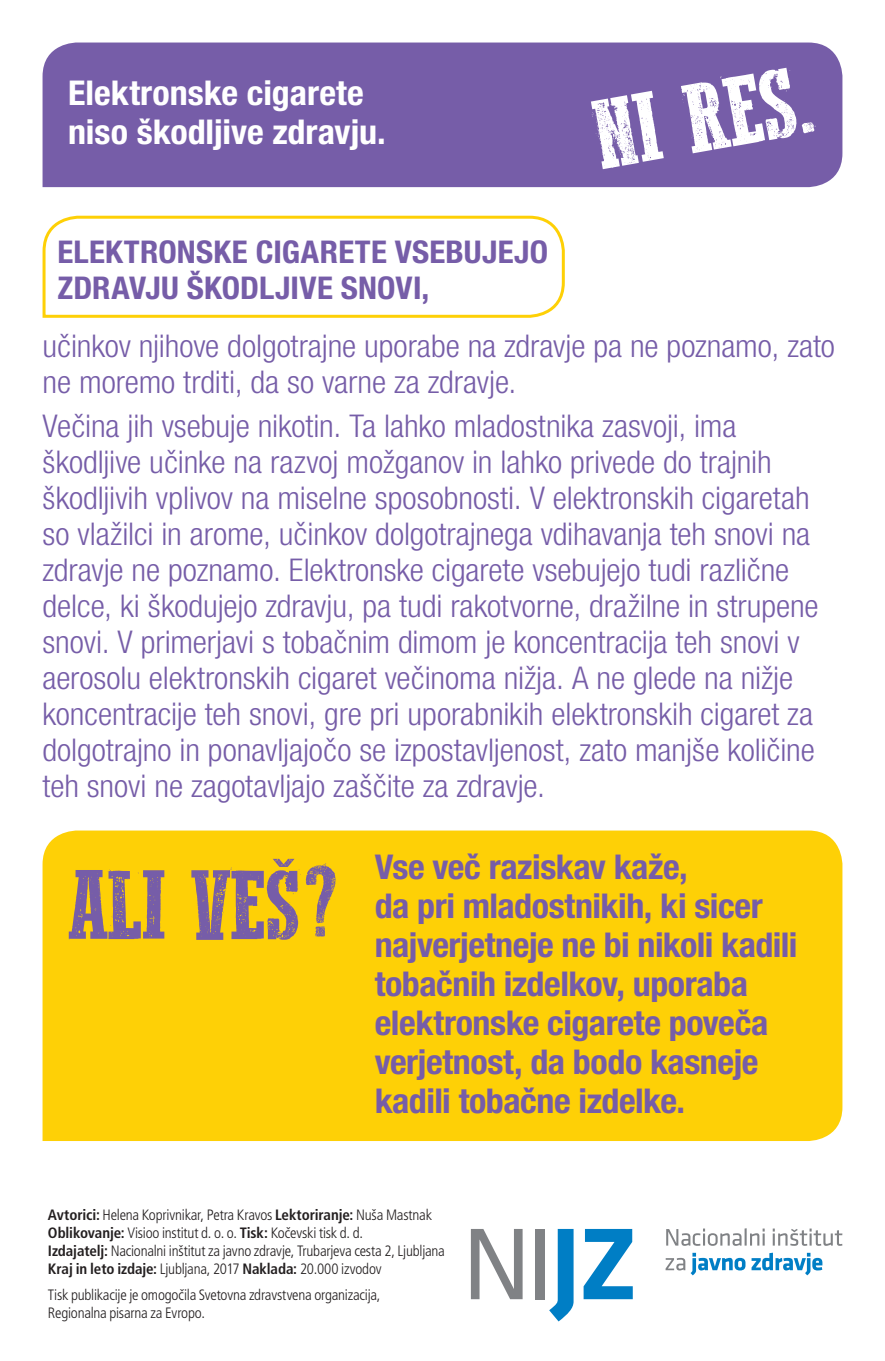
<style>
.page{position:relative;width:885px;height:1361px;background:#fff}
.page>*{position:absolute;margin:0;border:0;box-sizing:border-box;transform-origin:0 0}
.t1{font:102px "Western Bang Bang";letter-spacing:-.015em;color:#765da8}
.t2{font:102px "Western Bang Bang";color:#fff}
.t3{font:700 condensed 34.2px/39px "Helvetica Neue LT Pro";letter-spacing:-.015em;color:#765da8;scale:1.05 1}
.t4{font:700 condensed 34.2px/39px "Helvetica Neue LT Pro";color:#fff;scale:1.05 1}
.t5{font:300 condensed 31.2px/36px "Helvetica Neue LT Pro";letter-spacing:-.005em;color:#765da8;scale:1.05 1}
.t6{font:700 condensed 31.2px/36px "Helvetica Neue LT Pro";letter-spacing:.005em;color:#765da8;scale:1.05 1}
.t7{font:15px/18px "Frutiger NN Std 47 Light Cn";letter-spacing:-.015em;color:#231f20}
.s1{font-family:"Frutiger NN Std 67 Bold Cn"}
</style>
<div class="page">
<img style="left:42px;top:996px;width:1px;height:145px">
<svg style="left:42px;top:215px;width:523px;height:103px"></svg>
<div style="left:43px;top:830px;width:799px;height:311px;background:#fed006"></div>
<div style="left:43px;top:43px;width:799px;height:144px;background:#765da8"></div>
<svg style="left:273px;top:859px;width:21px;height:8px"></svg>
<svg style="left:666px;top:1228px;width:98px;height:18px"></svg>
<svg style="left:772px;top:1228px;width:70px;height:18px"></svg>
<svg style="left:665px;top:1252px;width:80px;height:23px"></svg>
<svg style="left:751px;top:1252px;width:71px;height:23px"></svg>
<svg style="left:471px;top:1229px;width:51px;height:70px"></svg>
<div style="left:535px;top:1229px;width:9px;height:70px;background:#808285"></div>
<svg style="left:549px;top:1229px;width:24px;height:92px"></svg>
<svg style="left:583px;top:1229px;width:49px;height:70px"></svg>
<p class="t4" style="left:68px;top:73px;width:304px">Elektronske cigarete niso škodljive zdravju.</p>
<p class="t6" style="left:57px;top:233px;width:469px">ELEKTRONSKE CIGARETE VSEBUJEJO<br>ZDRAVJU ŠKODLJIVE SNOVI,</p>
<p class="t2" style="left:586px;top:85px;width:224px;rotate:-10deg">NI RES.</p>
<p class="t5" style="left:43px;top:327px;width:756px">učinkov njihove dolgotrajne uporabe na zdravje pa ne poznamo, zato ne moremo trditi, da so varne za zdravje.</p>
<p class="t5" style="left:43px;top:408px;width:740px">Večina jih vsebuje nikotin. Ta lahko mladostnika zasvoji, ima škodljive učinke na razvoj možganov in lahko privede do trajnih škodljivih vplivov na miselne sposobnosti. V elektronskih cigaretah so vlažilci in arome, učinkov dolgotrajnega vdihavanja teh snovi na zdravje ne poznamo. Elektronske cigarete vsebujejo tudi različne delce, ki škodujejo zdravju, pa tudi rakotvorne, dražilne in strupene snovi. V primerjavi s tobačnim dimom je koncentracija teh snovi v aerosolu elektronskih cigaret večinoma nižja. A ne glede na nižje koncentracije teh snovi, gre pri uporabnikih elektronskih cigaret za dolgotrajno in ponavljajočo se izpostavljenost, zato manjše količine teh snovi ne zagotavljajo zaščite za zdravje.</p>
<p class="t1" style="left:68px;top:853px;width:286px">ALI VES?</p>
<p class="t3" style="left:374px;top:847px;width:404px">Vse več raziskav kaže,<br>da pri mladostnikih, ki sicer najverjetneje ne bi nikoli kadili tobačnih izdelkov, uporaba elektronske cigarete poveča verjetnost, da bodo kasneje kadili tobačne izdelke.</p>
<p class="t7" style="left:48px;top:1206px;width:398px"><span class="s1">Avtorici:</span> Helena Koprivnikar, Petra Kravos <span class="s1">Lektoriranje:</span> Nuša Mastnak <span class="s1">Oblikovanje:</span> Visioo institut d. o. o. <span class="s1">Tisk:</span> Kočevski tisk d. d.<br><span class="s1">Izdajatelj:</span> Nacionalni inštitut za javno zdravje, Trubarjeva cesta 2, Ljubljana <span class="s1">Kraj in leto izdaje:</span> Ljubljana, 2017 <span class="s1">Naklada:</span> 20.000 izvodov</p>
<p class="t7" style="left:48px;top:1286px;width:334px">Tisk publikacije je omogočila Svetovna zdravstvena organizacija,<br>Regionalna pisarna za Evropo.</p>
</div>
